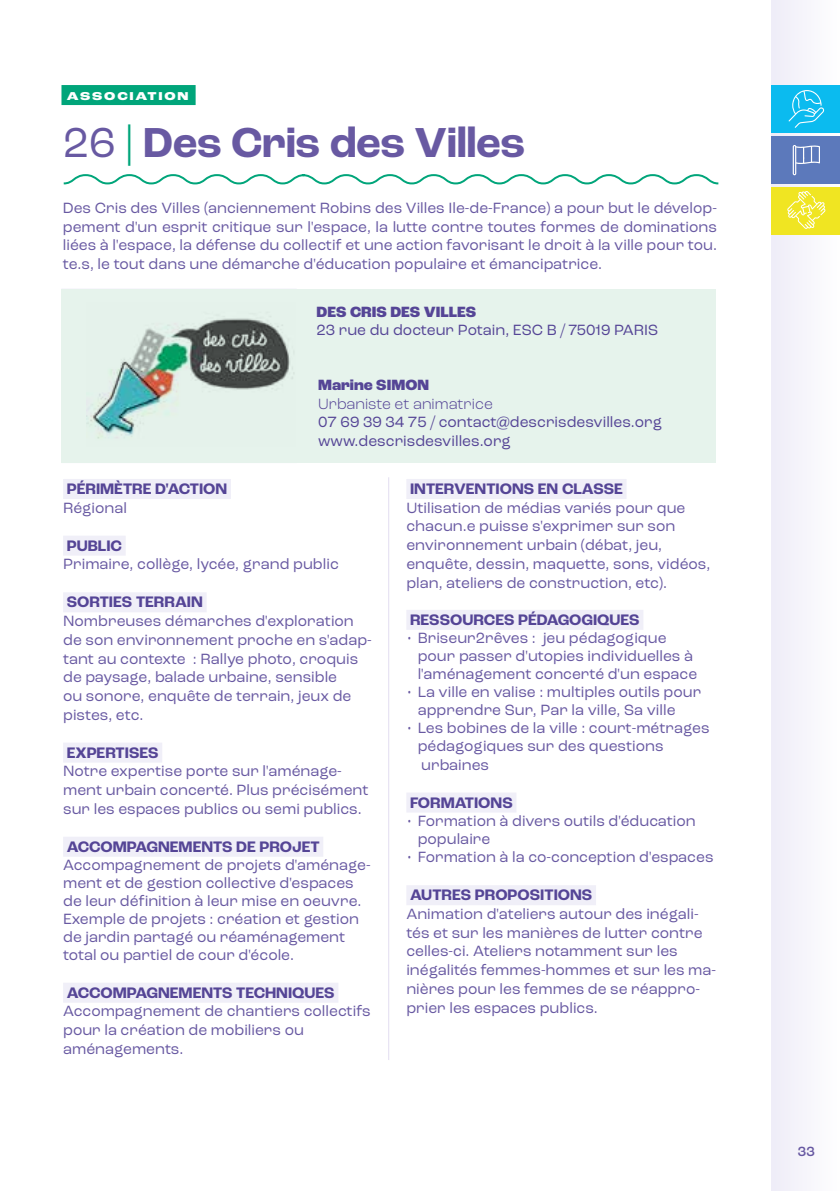
<style>
.page{position:relative;width:840px;height:1191px;background:#fff}
.page>*{position:absolute;margin:0;border:0;box-sizing:border-box;transform-origin:0 0}
.t1{font:700 44px "Roc Grotesk";letter-spacing:-.01em;color:#6859a2}
.t2{font:700 16px "Roc Grotesk";color:#554596}
.t3{font:15.6px/18.8px "Roc Grotesk";color:#6859a2}
.t4{font:15.6px/18.8px "Roc Grotesk";color:#554596}
.t5{font:800 15.6px "Roc Grotesk";color:#554596}
.t6{font:300 15.6px "Roc Grotesk";color:#554596}
.t7{font:500 14px "Roc Grotesk";color:#6657a1}
.t8{font:800 expanded 12px "Roc Grotesk";letter-spacing:.15em;color:#fff}
.s1{font-weight:400}
.s2{font-weight:400;color:#00a57a}
</style>
<div class="page">
<div style="left:771px;top:0;width:68px;height:1191px;background:#f6f5fb"></div>
<div style="left:771px;top:187px;width:68px;height:47px;background:#f0e522"></div>
<div style="left:771px;top:136px;width:68px;height:47px;background:#5c79bb"></div>
<div style="left:771px;top:85px;width:68px;height:47px;background:#0bbbef"></div>
<svg style="left:788px;top:90px;width:35px;height:38px"></svg>
<svg style="left:787px;top:191px;width:38px;height:38px"></svg>
<svg style="left:792px;top:145px;width:27px;height:30px"></svg>
<svg style="left:63px;top:174px;width:656px;height:11px"></svg>
<div style="left:62px;top:289px;width:653px;height:173px;background:#e6f3ec"></div>
<div style="left:61px;top:85px;width:134px;height:20px;background:#00a57a"></div>
<img style="left:87px;top:316px;width:207px;height:123px">
<div style="left:63px;top:479px;width:168px;height:20px;background:#f0eff8"></div>
<div style="left:63px;top:535px;width:63px;height:20px;background:#f0eff8"></div>
<div style="left:63px;top:592px;width:143px;height:20px;background:#f0eff8"></div>
<div style="left:63px;top:742px;width:99px;height:20px;background:#f0eff8"></div>
<div style="left:63px;top:836px;width:260px;height:20px;background:#f0eff8"></div>
<div style="left:63px;top:982px;width:275px;height:20px;background:#f0eff8"></div>
<div style="left:406px;top:479px;width:220px;height:20px;background:#f0eff8"></div>
<div style="left:406px;top:610px;width:237px;height:20px;background:#f0eff8"></div>
<div style="left:406px;top:792px;width:110px;height:20px;background:#f0eff8"></div>
<div style="left:406px;top:885px;width:189px;height:20px;background:#f0eff8"></div>
<hr style="left:388px;top:477px;width:1px;height:583px;background:#e2def0">
<p class="t8" style="left:67px;top:89px;width:123px">ASSOCIATION</p>
<h1 class="t1" style="left:63px;top:115px;width:463px"><span class="s1">26</span> <span class="s2">|</span> Des Cris des Villes</h1>
<p class="t3" style="left:63px;top:198px;width:655px;text-align:justify">Des Cris des Villes (anciennement Robins des Villes Ile-de-France) a pour but le dévelop&shy;pement d'un esprit critique sur l'espace, la lutte contre toutes formes de dominations liées à l'espace, la défense du collectif et une action favorisant le droit à la ville pour tou. te.s, le tout dans une démarche d'éducation populaire et émancipatrice.</p>
<p class="t5" style="left:316px;top:302px;width:161px">DES CRIS DES VILLES</p>
<p class="t4" style="left:316px;top:321px;width:343px">23 rue du docteur Potain, ESC B / 75019 PARIS</p>
<p class="t5" style="left:318px;top:375px;width:112px">Marine SIMON</p>
<p class="t6" style="left:318px;top:394px;width:176px">Urbaniste et animatrice</p>
<p class="t4" style="left:318px;top:413px;width:345px">07 69 39 34 75 / contact@descrisdesvilles.org www.descrisdesvilles.org</p>
<p class="t2" style="left:67px;top:479px;width:162px">PÉRIMÈTRE D'ACTION</p>
<p class="t3" style="left:63px;top:498px;width:65px">Régional</p>
<p class="t2" style="left:67px;top:535px;width:57px">PUBLIC</p>
<p class="t3" style="left:63px;top:555px;width:277px">Primaire, collège, lycée, grand public</p>
<p class="t2" style="left:67px;top:592px;width:137px">SORTIES TERRAIN</p>
<p class="t3" style="left:63px;top:611px;width:310px">Nombreuses démarches d'exploration de son environnement proche en s'adap&shy;tant au contexte : Rallye photo, croquis de paysage, balade urbaine, sensible<br>ou sonore, enquête de terrain, jeux de pistes, etc.</p>
<p class="t2" style="left:67px;top:742px;width:93px">EXPERTISES</p>
<p class="t3" style="left:63px;top:762px;width:307px">Notre expertise porte sur l'aménage&shy;ment urbain concerté. Plus précisément sur les espaces publics ou semi publics.</p>
<p class="t2" style="left:67px;top:836px;width:254px">ACCOMPAGNEMENTS DE PROJET</p>
<p class="t3" style="left:63px;top:855px;width:309px;line-height:18px">Accompagnement de projets d'aménage&shy;ment et de gestion collective d'espaces de leur définition à leur mise en oeuvre.<br>Exemple de projets : création et gestion de jardin partagé ou réaménagement total ou partiel de cour d'école.</p>
<p class="t2" style="left:67px;top:982px;width:269px">ACCOMPAGNEMENTS TECHNIQUES</p>
<p class="t3" style="left:63px;top:1002px;width:309px">Accompagnement de chantiers collectifs pour la création de mobiliers ou aménagements.</p>
<p class="t2" style="left:410px;top:479px;width:214px">INTERVENTIONS EN CLASSE</p>
<p class="t3" style="left:406px;top:498px;width:305px">Utilisation de médias variés pour que chacun.e puisse s'exprimer sur son environnement urbain (débat, jeu, enquête, dessin, maquette, sons, vidéos, plan, ateliers de construction, etc).</p>
<p class="t2" style="left:410px;top:609px;width:231px">RESSOURCES PÉDAGOGIQUES</p>
<p class="t3" style="left:417px;top:628px;width:281px;line-height:18px;text-indent:-11px">• Briseur2rêves : jeu pédagogique pour passer d'utopies individuelles à l'aménagement concerté d'un espace</p>
<p class="t3" style="left:417px;top:682px;width:285px;line-height:18px;text-indent:-11px">• La ville en valise : multiples outils pour apprendre Sur, Par la ville, Sa ville</p>
<p class="t3" style="left:417px;top:718px;width:293px;text-indent:-11px">• Les bobines de la ville : court-métrages pédagogiques sur des questions urbaines</p>
<p class="t2" style="left:410px;top:792px;width:104px">FORMATIONS</p>
<p class="t3" style="left:417px;top:811px;width:279px;line-height:18px;text-indent:-11px">• Formation à divers outils d'éducation populaire</p>
<p class="t3" style="left:406px;top:847px;width:308px">• Formation à la co-conception d'espaces</p>
<p class="t2" style="left:410px;top:885px;width:184px">AUTRES PROPOSITIONS</p>
<p class="t3" style="left:406px;top:904px;width:311px">Animation d'ateliers autour des inégali&shy;tés et sur les manières de lutter contre celles-ci. Ateliers notamment sur les inégalités femmes-hommes et sur les ma&shy;nières pour les femmes de se réappro&shy;prier les espaces publics.</p>
<p class="t7" style="left:797px;top:1142px;width:18px">33</p>
</div>
